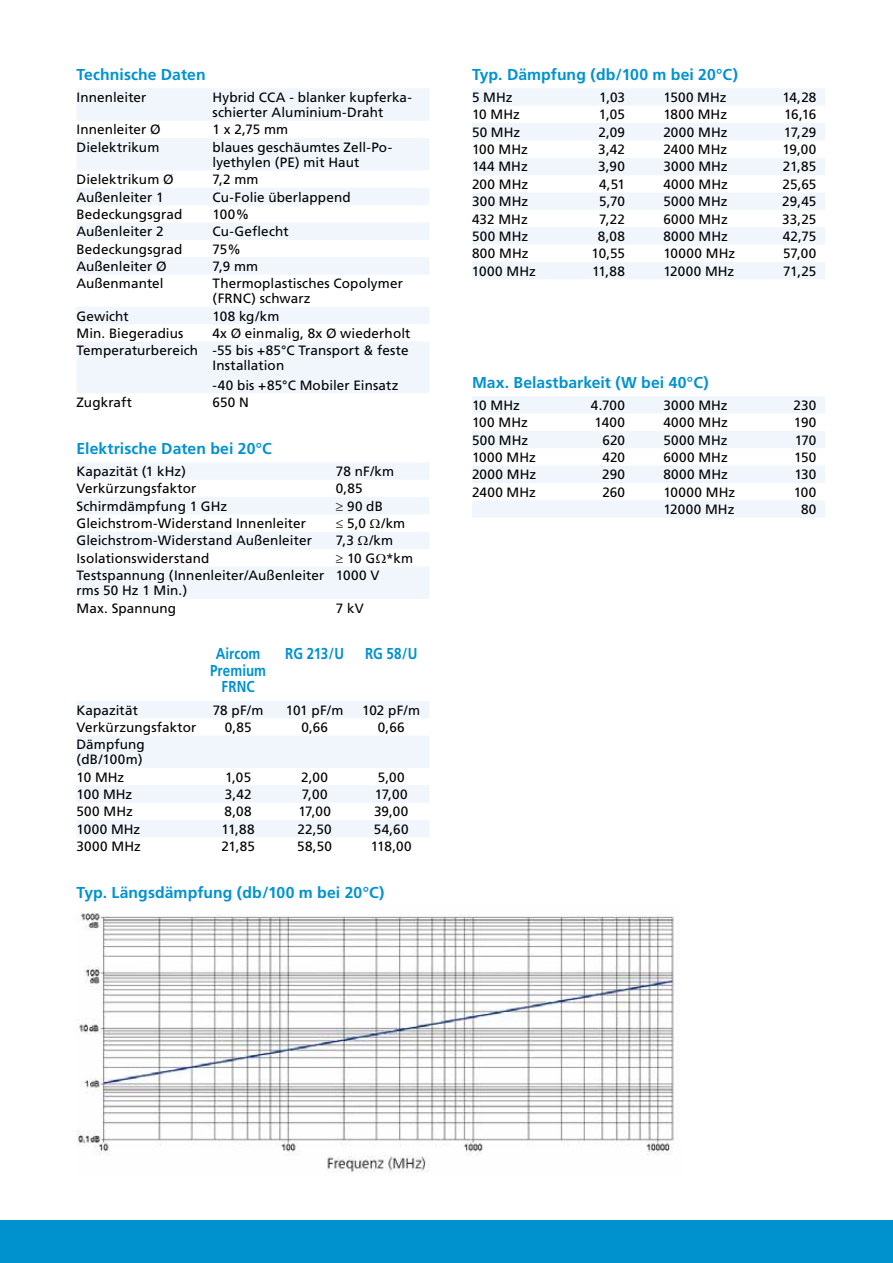
<style>
.page{position:relative;width:893px;height:1263px;background:#fff}
.page>*{position:absolute;margin:0;border:0;box-sizing:border-box;transform-origin:0 0}
.t1{font:700 15.75px "Frutiger";letter-spacing:.005em;color:#0092cf}
.t2{font:700 15.75px/16.5px "Frutiger";letter-spacing:.005em;color:#0092cf;text-align:center;scale:.85 1}
.t3{font:13.5px/15px "Frutiger";letter-spacing:.01em;color:#000}
</style>
<div class="page">
<div style="left:0;top:1220px;width:893px;height:43px;background:#0092cf"></div>
<svg style="left:77px;top:89px;width:352px;height:304px;fill:#f0f6fc"></svg>
<svg style="left:77px;top:462px;width:352px;height:137px;fill:#f0f6fc"></svg>
<svg style="left:77px;top:701px;width:352px;height:136px;fill:#f0f6fc"></svg>
<svg style="left:472px;top:89px;width:353px;height:190px;fill:#f0f6fc"></svg>
<svg style="left:472px;top:396px;width:353px;height:122px"></svg>
<img style="left:77px;top:913px;width:602px;height:260px">
<svg style="left:370px;top:519px;width:10px;height:9px"></svg>
<svg style="left:358px;top:536px;width:10px;height:9px"></svg>
<svg style="left:376px;top:553px;width:10px;height:10px"></svg>
<p class="t1" style="left:77px;top:65px;width:131px">Technische Daten</p>
<p class="t3" style="left:77px;top:90px;width:72px">Innenleiter</p>
<p class="t3" style="left:213px;top:90px;width:201px">Hybrid CCA - blanker kupferka&shy;schierter Aluminium-Draht</p>
<p class="t3" style="left:77px;top:122px;width:86px">Innenleiter Ø</p>
<p class="t3" style="left:213px;top:122px;width:77px">1 x 2,75 mm</p>
<p class="t3" style="left:77px;top:140px;width:84px">Dielektrikum</p>
<p class="t3" style="left:213px;top:140px;width:181px">blaues geschäumtes Zell-Po&shy;lyethylen (PE) mit Haut</p>
<p class="t3" style="left:77px;top:172px;width:99px">Dielektrikum Ø</p>
<p class="t3" style="left:213px;top:172px;width:48px">7,2 mm</p>
<p class="t3" style="left:77px;top:189px;width:89px">Außenleiter 1</p>
<p class="t3" style="left:213px;top:189px;width:140px">Cu-Folie überlappend</p>
<p class="t3" style="left:77px;top:207px;width:107px">Bedeckungsgrad</p>
<p class="t3" style="left:213px;top:207px;width:38px">100%</p>
<p class="t3" style="left:77px;top:224px;width:89px">Außenleiter 2</p>
<p class="t3" style="left:213px;top:224px;width:78px">Cu-Geflecht</p>
<p class="t3" style="left:77px;top:241px;width:107px">Bedeckungsgrad</p>
<p class="t3" style="left:213px;top:241px;width:30px">75%</p>
<p class="t3" style="left:77px;top:259px;width:92px">Außenleiter Ø</p>
<p class="t3" style="left:213px;top:259px;width:47px">7,9 mm</p>
<p class="t3" style="left:77px;top:276px;width:89px">Außenmantel</p>
<p class="t3" style="left:213px;top:276px;width:192px">Thermoplastisches Copolymer (FRNC) schwarz</p>
<p class="t3" style="left:77px;top:308px;width:54px">Gewicht</p>
<p class="t3" style="left:213px;top:308px;width:68px">108 kg/km</p>
<p class="t3" style="left:77px;top:326px;width:108px">Min. Biegeradius</p>
<p class="t3" style="left:77px;top:325px;width:335px;line-height:17.4px;text-align:right">4x Ø einmalig, 8x Ø wiederholt<br>Temperaturbereich -55 bis +85°C Transport &amp; feste</p>
<p class="t3" style="left:213px;top:356px;width:187px;line-height:19.2px">Installation<br>-40 bis +85°C Mobiler Einsatz</p>
<p class="t3" style="left:77px;top:395px;width:57px">Zugkraft</p>
<p class="t3" style="left:213px;top:395px;width:38px">650 N</p>
<p class="t1" style="left:77px;top:439px;width:197px">Elektrische Daten bei 20°C</p>
<p class="t3" style="left:77px;top:464px;width:111px">Kapazität (1 kHz)</p>
<p class="t3" style="left:336px;top:464px;width:60px">78 nF/km</p>
<p class="t3" style="left:77px;top:481px;width:121px">Verkürzungsfaktor</p>
<p class="t3" style="left:336px;top:481px;width:28px">0,85</p>
<p class="t3" style="left:77px;top:499px;width:152px">Schirmdämpfung 1 GHz</p>
<p class="t3" style="left:336px;top:499px;width:49px">≥ 90 dB</p>
<p class="t3" style="left:77px;top:516px;width:231px">Gleichstrom-Widerstand Innenleiter</p>
<p class="t3" style="left:336px;top:516px;width:71px">≤ 5,0 /km</p>
<p class="t3" style="left:77px;top:533px;width:237px">Gleichstrom-Widerstand Außenleiter</p>
<p class="t3" style="left:336px;top:533px;width:59px">7,3 /km</p>
<p class="t3" style="left:77px;top:551px;width:134px">Isolationswiderstand</p>
<p class="t3" style="left:336px;top:551px;width:79px">≥ 10 G *km</p>
<p class="t3" style="left:77px;top:568px;width:249px">Testspannung (Innenleiter/Außenleiter rms 50 Hz 1 Min.)</p>
<p class="t3" style="left:336px;top:568px;width:45px">1000 V</p>
<p class="t3" style="left:77px;top:600px;width:101px">Max. Spannung</p>
<p class="t3" style="left:336px;top:600px;width:29px">7 kV</p>
<p class="t2" style="left:210px;top:646px;width:67px">Aircom<br>Premium<br>FRNC</p>
<p class="t2" style="left:285px;top:646px;width:71px">RG 213/U</p>
<p class="t2" style="left:365px;top:646px;width:63px">RG 58/U</p>
<p class="t3" style="left:77px;top:702px;width:63px">Kapazität</p>
<p class="t3" style="left:213px;top:702px;width:52px">78 pF/m</p>
<p class="t3" style="left:286px;top:702px;width:59px">101 pF/m</p>
<p class="t3" style="left:362px;top:702px;width:60px">102 pF/m</p>
<p class="t3" style="left:77px;top:720px;width:121px">Verkürzungsfaktor</p>
<p class="t3" style="left:225px;top:720px;width:28px">0,85</p>
<p class="t3" style="left:301px;top:720px;width:28px">0,66</p>
<p class="t3" style="left:378px;top:720px;width:28px">0,66</p>
<p class="t3" style="left:77px;top:737px;width:70px">Dämpfung (dB/100m)</p>
<p class="t3" style="left:77px;top:769px;width:49px">10 MHz</p>
<p class="t3" style="left:225px;top:769px;width:28px">1,05</p>
<p class="t3" style="left:301px;top:769px;width:28px">2,00</p>
<p class="t3" style="left:378px;top:769px;width:28px">5,00</p>
<p class="t3" style="left:77px;top:787px;width:57px">100 MHz</p>
<p class="t3" style="left:225px;top:787px;width:28px">3,42</p>
<p class="t3" style="left:302px;top:787px;width:27px">7,00</p>
<p class="t3" style="left:375px;top:787px;width:34px">17,00</p>
<p class="t3" style="left:77px;top:804px;width:58px">500 MHz</p>
<p class="t3" style="left:225px;top:804px;width:29px">8,08</p>
<p class="t3" style="left:298px;top:804px;width:34px">17,00</p>
<p class="t3" style="left:374px;top:804px;width:36px">39,00</p>
<p class="t3" style="left:77px;top:822px;width:65px">1000 MHz</p>
<p class="t3" style="left:222px;top:822px;width:35px">11,88</p>
<p class="t3" style="left:298px;top:822px;width:36px">22,50</p>
<p class="t3" style="left:374px;top:822px;width:36px">54,60</p>
<p class="t3" style="left:77px;top:839px;width:66px">3000 MHz</p>
<p class="t3" style="left:221px;top:839px;width:35px">21,85</p>
<p class="t3" style="left:297px;top:839px;width:36px">58,50</p>
<p class="t3" style="left:371px;top:839px;width:42px">118,00</p>
<p class="t1" style="left:77px;top:883px;width:309px">Typ. Längsdämpfung (db/100 m bei 20°C)</p>
<p class="t1" style="left:472px;top:65px;width:268px">Typ. Dämpfung (db/100 m bei 20°C)</p>
<p class="t3" style="left:472px;top:90px;width:42px">5 MHz</p>
<p class="t3" style="left:599px;top:90px;width:27px">1,03</p>
<p class="t3" style="left:663px;top:90px;width:65px">1500 MHz</p>
<p class="t3" style="left:782px;top:90px;width:36px">14,28</p>
<p class="t3" style="left:472px;top:107px;width:49px">10 MHz</p>
<p class="t3" style="left:599px;top:107px;width:28px">1,05</p>
<p class="t3" style="left:663px;top:107px;width:65px">1800 MHz</p>
<p class="t3" style="left:784px;top:107px;width:34px">16,16</p>
<p class="t3" style="left:472px;top:125px;width:50px">50 MHz</p>
<p class="t3" style="left:598px;top:125px;width:28px">2,09</p>
<p class="t3" style="left:663px;top:125px;width:66px">2000 MHz</p>
<p class="t3" style="left:784px;top:125px;width:34px">17,29</p>
<p class="t3" style="left:472px;top:142px;width:57px">100 MHz</p>
<p class="t3" style="left:598px;top:142px;width:28px">3,42</p>
<p class="t3" style="left:663px;top:142px;width:65px">2400 MHz</p>
<p class="t3" style="left:783px;top:142px;width:35px">19,00</p>
<p class="t3" style="left:472px;top:159px;width:57px">144 MHz</p>
<p class="t3" style="left:598px;top:159px;width:28px">3,90</p>
<p class="t3" style="left:663px;top:159px;width:66px">3000 MHz</p>
<p class="t3" style="left:783px;top:159px;width:35px">21,85</p>
<p class="t3" style="left:472px;top:177px;width:58px">200 MHz</p>
<p class="t3" style="left:599px;top:177px;width:28px">4,51</p>
<p class="t3" style="left:663px;top:177px;width:66px">4000 MHz</p>
<p class="t3" style="left:783px;top:177px;width:35px">25,65</p>
<p class="t3" style="left:472px;top:194px;width:58px">300 MHz</p>
<p class="t3" style="left:599px;top:194px;width:27px">5,70</p>
<p class="t3" style="left:663px;top:194px;width:66px">5000 MHz</p>
<p class="t3" style="left:782px;top:194px;width:36px">29,45</p>
<p class="t3" style="left:472px;top:211px;width:57px">432 MHz</p>
<p class="t3" style="left:599px;top:211px;width:27px">7,22</p>
<p class="t3" style="left:663px;top:211px;width:66px">6000 MHz</p>
<p class="t3" style="left:782px;top:211px;width:36px">33,25</p>
<p class="t3" style="left:472px;top:229px;width:58px">500 MHz</p>
<p class="t3" style="left:598px;top:229px;width:29px">8,08</p>
<p class="t3" style="left:663px;top:229px;width:66px">8000 MHz</p>
<p class="t3" style="left:783px;top:229px;width:35px">42,75</p>
<p class="t3" style="left:472px;top:246px;width:58px">800 MHz</p>
<p class="t3" style="left:591px;top:246px;width:35px">10,55</p>
<p class="t3" style="left:663px;top:246px;width:73px">10000 MHz</p>
<p class="t3" style="left:783px;top:246px;width:35px">57,00</p>
<p class="t3" style="left:472px;top:263px;width:65px">1000 MHz</p>
<p class="t3" style="left:592px;top:263px;width:35px">11,88</p>
<p class="t3" style="left:663px;top:263px;width:73px">12000 MHz</p>
<p class="t3" style="left:783px;top:263px;width:35px">71,25</p>
<p class="t1" style="left:472px;top:373px;width:238px">Max. Belastbarkeit (W bei 40°C)</p>
<p class="t3" style="left:472px;top:398px;width:49px">10 MHz</p>
<p class="t3" style="left:591px;top:398px;width:36px">4.700</p>
<p class="t3" style="left:663px;top:398px;width:66px">3000 MHz</p>
<p class="t3" style="left:793px;top:398px;width:24px">230</p>
<p class="t3" style="left:472px;top:415px;width:57px">100 MHz</p>
<p class="t3" style="left:595px;top:415px;width:32px">1400</p>
<p class="t3" style="left:663px;top:415px;width:66px">4000 MHz</p>
<p class="t3" style="left:794px;top:415px;width:24px">190</p>
<p class="t3" style="left:472px;top:432px;width:58px">500 MHz</p>
<p class="t3" style="left:602px;top:432px;width:24px">620</p>
<p class="t3" style="left:663px;top:432px;width:66px">5000 MHz</p>
<p class="t3" style="left:795px;top:432px;width:23px">170</p>
<p class="t3" style="left:472px;top:450px;width:65px">1000 MHz</p>
<p class="t3" style="left:602px;top:450px;width:24px">420</p>
<p class="t3" style="left:663px;top:450px;width:66px">6000 MHz</p>
<p class="t3" style="left:794px;top:450px;width:24px">150</p>
<p class="t3" style="left:472px;top:467px;width:66px">2000 MHz</p>
<p class="t3" style="left:602px;top:467px;width:25px">290</p>
<p class="t3" style="left:663px;top:467px;width:66px">8000 MHz</p>
<p class="t3" style="left:794px;top:467px;width:24px">130</p>
<p class="t3" style="left:472px;top:485px;width:65px">2400 MHz</p>
<p class="t3" style="left:602px;top:485px;width:24px">260</p>
<p class="t3" style="left:663px;top:485px;width:73px">10000 MHz</p>
<p class="t3" style="left:794px;top:485px;width:24px">100</p>
<p class="t3" style="left:663px;top:502px;width:73px">12000 MHz</p>
<p class="t3" style="left:801px;top:502px;width:17px">80</p>
</div>
